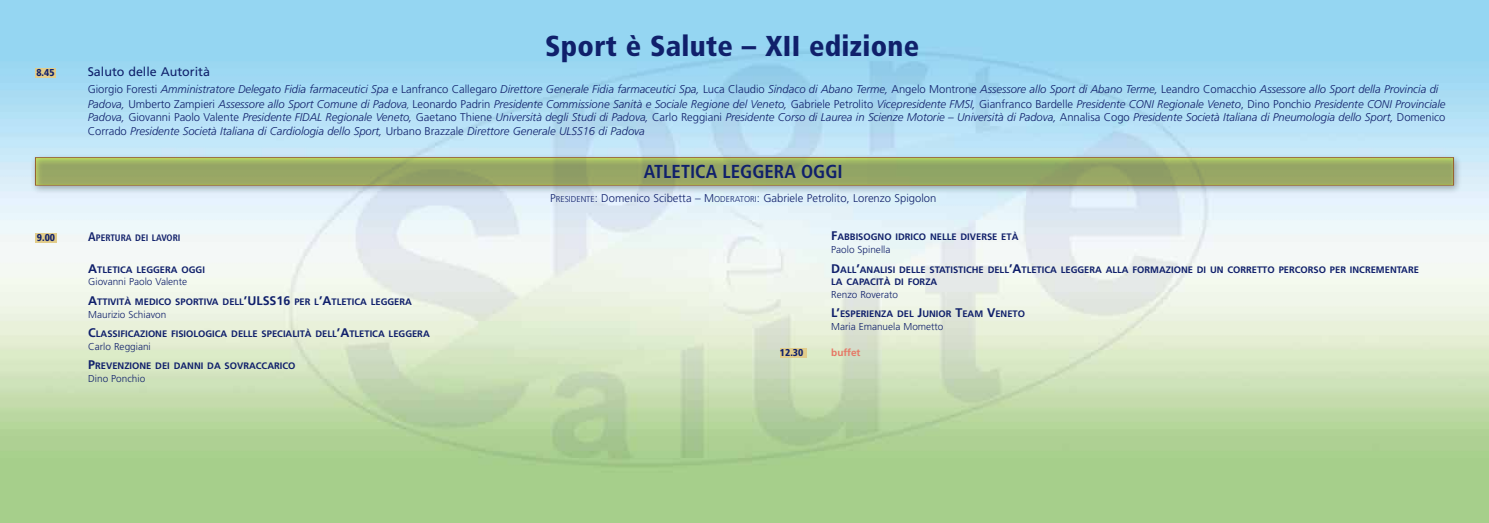
<style>
.page{position:relative;width:1489px;height:523px;background:#fff}
.page>*{position:absolute;margin:0;border:0;box-sizing:border-box;transform-origin:0 0}
.t1{font:900 condensed 28.75px "Frutiger";letter-spacing:.01em;color:#10206b}
.t2{font:700 condensed 18.75px "Frutiger";color:#10206b}
.t3{font:12.5px "Frutiger";color:#10206b}
.t4{font:700 12.5px "Frutiger";color:#10206b}
.t5{font:italic 300 11.25px/15px "Frutiger";letter-spacing:-.005em;color:#10206b}
.t6{font:300 11.25px "Frutiger";color:#10206b}
.t7{font:300 10px "Frutiger";color:#10206b}
.t8{font:900 condensed 10px "Frutiger";color:#10206b}
.t9{font:700 10px "Frutiger";color:#e67765}
.t10{font:700 9.38px/12.5px "Frutiger";color:#10206b}
.t11{font:700 condensed 9.38px "Frutiger";color:#10206b}
.s1{font-style:normal}
.s2{font-size:9.38px}
.s3{font-style:inherit}
.s4{font-size:8.5px}
.s5{font-size:12.5px}
</style>
<div class="page">
<div style="left:780px;top:348px;width:26px;height:10px;background:#e1cc8a"></div>
<div style="left:30px;top:153px;width:1432px;height:42px;background:#000;opacity:.3"></div>
<svg style="left:37px;top:159px;width:1414px;height:24px;background:#97a865"></svg>
<div style="left:35px;top:157px;width:1418px;height:28px;border:1px solid #945e2f"></div>
<div style="left:36px;top:68px;width:20px;height:10px;background:#e1cc8a"></div>
<div style="left:36px;top:233px;width:21px;height:10px;background:#e1cc8a"></div>
<h1 class="t1" style="left:545px;top:28px;width:375px">Sport è Salute – XII edizione</h1>
<p class="t8" style="left:36px;top:66px;width:20px">8.45</p>
<p class="t3" style="left:88px;top:64px;width:124px">Saluto delle Autorità</p>
<p class="t5" style="left:88px;top:81px;width:1359px"><span class="s1">Giorgio Foresti</span> Amministratore Delegato Fidia farmaceutici Spa <span class="s1">e Lanfranco Callegaro</span> Direttore Generale Fidia farmaceutici Spa, <span class="s1">Luca Claudio</span> Sindaco di Abano Terme, <span class="s1">Angelo Montrone</span> Assessore allo Sport di Abano Terme, <span class="s1">Leandro Comacchio</span> Assessore allo Sport della Provincia di<br>Padova, <span class="s1">Umberto Zampieri</span> Assessore allo Sport Comune di Padova<span class="s2">,</span> <span class="s1">Leonardo Padrin</span> Presidente Commissione Sanità e Sociale Regione del Veneto, <span class="s1">Gabriele Petrolito</span> Vicepresidente FMSI, <span class="s1">Gianfranco Bardelle</span> Presidente CONI Regionale Veneto<span class="s1">, Dino Ponchio</span> Presidente CONI Provinciale</p>
<p class="t5" style="left:88px;top:111px;width:1358px;line-height:13.5px">Padova, <span class="s1">Giovanni Paolo Valente</span> Presidente FIDAL Regionale Veneto, <span class="s1">Gaetano Thiene</span> Università degli Studi di Padova, <span class="s1">Carlo Reggiani</span> Presidente Corso di Laurea in Scienze Motorie – Università di Padova, <span class="s1">Annalisa Cogo</span> Presidente Società Italiana di Pneumologia dello Sport, <span class="s1">Domenico<br>Corrado</span> Presidente Società Italiana di Cardiologia dello Sport, <span class="s1">Urbano Brazzale</span> Direttore Generale ULSS16 di Padova</p>
<h2 class="t2" style="left:643px;top:160px;width:200px">ATLETICA LEGGERA OGGI</h2>
<p class="t6" style="left:550px;top:192px;width:388px"><span class="s3">P</span><span class="s4">RESIDENTE</span><span class="s3">:</span> Domenico Scibetta – <span class="s3">M</span><span class="s4">ODERATORI</span><span class="s3">:</span> Gabriele Petrolito, Lorenzo Spigolon</p>
<p class="t8" style="left:37px;top:232px;width:20px">9.00</p>
<p class="t11" style="left:88px;top:232px;width:84px"><span class="s5">A</span>PERTURA DEI LAVORI</p>
<p class="t4" style="left:37px;top:261px;width:32px">A</p>
<p class="t10" style="left:97px;top:263px;width:109px">TLETICA LEGGERA OGGI</p>
<p class="t7" style="left:88px;top:276px;width:100px">Giovanni Paolo Valente</p>
<p class="t4" style="left:37px;top:293px;width:32px">A</p>
<p class="t10" style="left:97px;top:295px;width:158px">TTIVITÀ MEDICO SPORTIVA DELL<span class="s5">’ULSS</span></p>
<p class="t10" style="left:276px;top:295px;width:137px"><span class="s5">16</span> PER L<span class="s5">’A</span>TLETICA LEGGERA</p>
<p class="t7" style="left:88px;top:308px;width:80px">Maurizio Schiavon</p>
<p class="t4" style="left:37px;top:325px;width:31px">C</p>
<p class="t10" style="left:96px;top:327px;width:335px">LASSIFICAZIONE FISIOLOGICA DELLE SPECIALITÀ DELL<span class="s5">’A</span>TLETICA LEGGERA</p>
<p class="t7" style="left:88px;top:340px;width:64px">Carlo Reggiani</p>
<p class="t4" style="left:37px;top:357px;width:30px">P</p>
<p class="t10" style="left:95px;top:359px;width:202px">REVENZIONE DEI DANNI DA SOVRACCARICO</p>
<p class="t7" style="left:88px;top:372px;width:58px">Dino Ponchio</p>
<p class="t10" style="left:831px;top:231px;width:189px"><span class="s5">F</span>ABBISOGNO IDRICO NELLE DIVERSE ETÀ</p>
<p class="t7" style="left:831px;top:244px;width:61px">Paolo Spinella</p>
<p class="t4" style="left:780px;top:261px;width:31px">D</p>
<p class="t10" style="left:831px;top:263px;width:589px;text-indent:9px">ALL<span class="s5">’</span>ANALISI DELLE STATISTICHE DELL<span class="s5">’A</span>TLETICA LEGGERA ALLA FORMAZIONE DI UN CORRETTO PERCORSO PER INCREMENTARE<br>LA CAPACITÀ DI FORZA</p>
<p class="t7" style="left:831px;top:288px;width:68px">Renzo Roverato</p>
<p class="t4" style="left:780px;top:305px;width:30px">L</p>
<p class="t10" style="left:836px;top:307px;width:190px"><span class="s5">’</span>ESPERIENZA DEL <span class="s5">J</span>UNIOR <span class="s5">T</span>EAM <span class="s5">V</span>ENETO</p>
<p class="t7" style="left:831px;top:320px;width:114px">Maria Emanuela Mometto</p>
<p class="t8" style="left:780px;top:347px;width:25px">12.30</p>
<p class="t9" style="left:831px;top:347px;width:31px">buffet</p>
</div>
